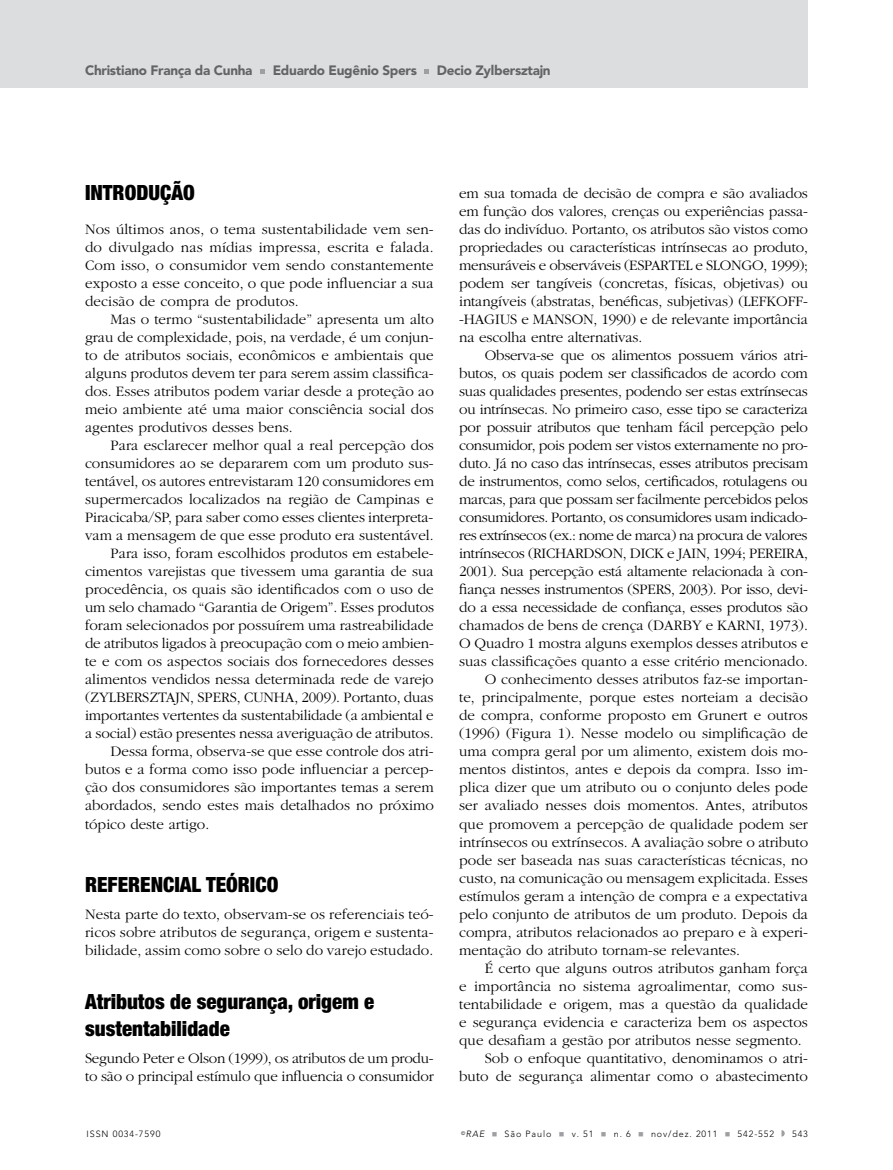
<style>
.page{position:relative;width:893px;height:1170px;background:#fff}
.page>*{position:absolute;margin:0;border:0;box-sizing:border-box;transform-origin:0 0}
.t1{font:900 condensed 21px/27px "Helvetica Neue LT Std";color:#000}
.t2{font:300 15px/18px "Garamond";color:#000;text-align:justify}
.t3{font:300 15px "Garamond";letter-spacing:-.02em;color:#000}
.t4{font:300 15px "Garamond";letter-spacing:-.025em;color:#000}
.t5{font:300 15px "Garamond";letter-spacing:-.03em;color:#000}
.t6{font:900 13.5px "Avenir LT Std";letter-spacing:-.02em;color:#636466}
.t7{font:300 9px "Avenir LT Std";letter-spacing:.1em;color:#000}
.s1{font-style:italic}
.s2{color:#9d9fa2}
</style>
<div class="page">
<div style="left:0;top:0;width:808px;height:87px;background:#dcddde"></div>
<svg style="left:260px;top:69px;width:5px;height:5px"></svg>
<svg style="left:424px;top:69px;width:5px;height:5px"></svg>
<svg style="left:781px;top:1130px;width:4px;height:6px"></svg>
<p class="t6" style="left:85px;top:62px;width:169px">Christiano França da Cunha</p>
<p class="t6" style="left:273px;top:62px;width:146px">Eduardo Eugênio Spers</p>
<p class="t6" style="left:437px;top:62px;width:115px">Decio Zylbersztajn</p>
<h1 class="t1" style="left:85px;top:179px;width:111px">INTRODUÇÃO</h1>
<p class="t2" style="left:85px;top:221px;width:350px">Nos últimos anos, o tema sustentabilidade vem sen&shy;do divulgado nas mídias impressa, escrita e falada.<br>Com isso, o consumidor vem sendo constantemente exposto a esse conceito, o que pode influenciar a sua decisão de compra de produtos.</p>
<p class="t2" style="left:85px;top:311px;width:350px;text-indent:26px">Mas o termo “sustentabilidade” apresenta um alto grau de complexidade, pois, na verdade, é um conjun&shy;to de atributos sociais, econômicos e ambientais que alguns produtos devem ter para serem assim classifica&shy;dos. Esses atributos podem variar desde a proteção ao meio ambiente até uma maior consciência social dos agentes produtivos desses bens.</p>
<p class="t2" style="left:111px;top:437px;width:325px">Para esclarecer melhor qual a real percepção dos</p>
<p class="t2" style="left:85px;top:455px;width:350px">consumidores ao se depararem com um produto sus-</p>
<p class="t2" style="left:85px;top:473px;width:350px">tentável, os autores entrevistaram 120 consumidores em</p>
<p class="t2" style="left:85px;top:491px;width:350px">supermercados localizados na região de Campinas e</p>
<p class="t2" style="left:85px;top:509px;width:350px">Piracicaba/SP, para saber como esses clientes interpreta-</p>
<p class="t2" style="left:85px;top:527px;width:350px">vam a mensagem de que esse produto era sustentável.</p>
<p class="t2" style="left:111px;top:545px;width:325px">Para isso, foram escolhidos produtos em estabele-</p>
<p class="t2" style="left:85px;top:563px;width:350px">cimentos varejistas que tivessem uma garantia de sua</p>
<p class="t2" style="left:85px;top:581px;width:350px">procedência, os quais são identificados com o uso de</p>
<p class="t2" style="left:85px;top:599px;width:350px">um selo chamado “Garantia de Origem”. Esses produtos</p>
<p class="t2" style="left:85px;top:617px;width:350px">foram selecionados por possuírem uma rastreabilidade</p>
<p class="t2" style="left:85px;top:635px;width:350px">de atributos ligados à preocupação com o meio ambien-</p>
<p class="t2" style="left:85px;top:653px;width:350px">te e com os aspectos sociais dos fornecedores desses</p>
<p class="t2" style="left:85px;top:671px;width:350px">alimentos vendidos nessa determinada rede de varejo</p>
<p class="t2" style="left:85px;top:689px;width:350px">(ZYLBERSZTAJN, SPERS, CUNHA, 2009). Portanto, duas</p>
<p class="t2" style="left:85px;top:707px;width:350px">importantes vertentes da sustentabilidade (a ambiental e</p>
<p class="t2" style="left:85px;top:725px;width:350px">a social) estão presentes nessa averiguação de atributos.</p>
<p class="t2" style="left:111px;top:743px;width:324px">Dessa forma, observa-se que esse controle dos atri-</p>
<p class="t2" style="left:85px;top:761px;width:350px">butos e a forma como isso pode influenciar a percep-</p>
<p class="t2" style="left:85px;top:779px;width:350px">ção dos consumidores são importantes temas a serem</p>
<p class="t2" style="left:85px;top:797px;width:350px">abordados, sendo estes mais detalhados no próximo</p>
<p class="t2" style="left:85px;top:815px;width:126px">tópico deste artigo.</p>
<h1 class="t1" style="left:85px;top:870px;width:195px">REFERENCIAL TEÓRICO</h1>
<p class="t2" style="left:85px;top:905px;width:350px">Nesta parte do texto, observam-se os referenciais teó&shy;ricos sobre atributos de segurança, origem e sustenta&shy;bilidade, assim como sobre o selo do varejo estudado.</p>
<h1 class="t1" style="left:85px;top:987px;width:291px">Atributos de segurança, origem e sustentabilidade</h1>
<p class="t2" style="left:85px;top:1049px;width:350px">Segundo Peter e Olson (1999), os atributos de um produ&shy;to são o principal estímulo que influencia o consumidor</p>
<p class="t2" style="left:459px;top:185px;width:350px">em sua tomada de decisão de compra e são avaliados em função dos valores, crenças ou experiências passa&shy;das do indivíduo. Portanto, os atributos são vistos como propriedades ou características intrínsecas ao produto, mensuráveis e observáveis (ESPARTEL e SLONGO, 1999); podem ser tangíveis (concretas, físicas, objetivas) ou intangíveis (abstratas, benéficas, subjetivas) (LEFKOFF--HAGIUS e MANSON, 1990) e de relevante importância na escolha entre alternativas.</p>
<p class="t3" style="left:485px;top:347px;width:325px">Observa-se que os alimentos possuem vários atri-</p>
<p class="t3" style="left:459px;top:365px;width:350px">butos, os quais podem ser classificados de acordo com</p>
<p class="t3" style="left:459px;top:383px;width:350px">suas qualidades presentes, podendo ser estas extrínsecas</p>
<p class="t3" style="left:459px;top:401px;width:350px">ou intrínsecas. No primeiro caso, esse tipo se caracteriza</p>
<p class="t3" style="left:459px;top:419px;width:350px">por possuir atributos que tenham fácil percepção pelo</p>
<p class="t3" style="left:459px;top:437px;width:350px">consumidor, pois podem ser vistos externamente no pro-</p>
<p class="t3" style="left:459px;top:455px;width:350px">duto. Já no caso das intrínsecas, esses atributos precisam</p>
<p class="t3" style="left:459px;top:473px;width:350px">de instrumentos, como selos, certificados, rotulagens ou</p>
<p class="t3" style="left:459px;top:491px;width:350px">marcas, para que possam ser facilmente percebidos pelos</p>
<p class="t4" style="left:459px;top:509px;width:350px">consumidores. Portanto, os consumidores usam indicado-</p>
<p class="t5" style="left:459px;top:527px;width:350px">res extrínsecos (ex.: nome de marca) na procura de valores</p>
<p class="t3" style="left:459px;top:545px;width:350px">intrínsecos (RICHARDSON, DICK e JAIN, 1994; PEREIRA,</p>
<p class="t3" style="left:459px;top:563px;width:350px">2001). Sua percepção está altamente relacionada à con-</p>
<p class="t3" style="left:459px;top:581px;width:350px">fiança nesses instrumentos (SPERS, 2003). Por isso, devi-</p>
<p class="t3" style="left:459px;top:599px;width:350px">do a essa necessidade de confiança, esses produtos são</p>
<p class="t2" style="left:459px;top:617px;width:350px">chamados de bens de crença (DARBY e KARNI, 1973).</p>
<p class="t2" style="left:459px;top:635px;width:350px">O Quadro 1 mostra alguns exemplos desses atributos e</p>
<p class="t2" style="left:459px;top:653px;width:350px">suas classificações quanto a esse critério mencionado.</p>
<p class="t2" style="left:485px;top:671px;width:325px">O conhecimento desses atributos faz-se importan-</p>
<p class="t2" style="left:459px;top:689px;width:350px">te, principalmente, porque estes norteiam a decisão</p>
<p class="t2" style="left:459px;top:707px;width:350px">de compra, conforme proposto em Grunert e outros</p>
<p class="t2" style="left:459px;top:725px;width:350px">(1996) (Figura 1). Nesse modelo ou simplificação de</p>
<p class="t2" style="left:459px;top:743px;width:350px">uma compra geral por um alimento, existem dois mo-</p>
<p class="t2" style="left:459px;top:761px;width:350px">mentos distintos, antes e depois da compra. Isso im-</p>
<p class="t2" style="left:459px;top:779px;width:350px">plica dizer que um atributo ou o conjunto deles pode</p>
<p class="t2" style="left:459px;top:797px;width:350px">ser avaliado nesses dois momentos. Antes, atributos</p>
<p class="t2" style="left:459px;top:815px;width:350px">que promovem a percepção de qualidade podem ser</p>
<p class="t2" style="left:459px;top:833px;width:350px">intrínsecos ou extrínsecos. A avaliação sobre o atributo</p>
<p class="t2" style="left:459px;top:851px;width:350px">pode ser baseada nas suas características técnicas, no</p>
<p class="t2" style="left:459px;top:869px;width:350px">custo, na comunicação ou mensagem explicitada. Esses</p>
<p class="t2" style="left:459px;top:887px;width:350px">estímulos geram a intenção de compra e a expectativa</p>
<p class="t2" style="left:459px;top:905px;width:350px">pelo conjunto de atributos de um produto. Depois da</p>
<p class="t2" style="left:459px;top:923px;width:350px">compra, atributos relacionados ao preparo e à experi-</p>
<p class="t2" style="left:459px;top:941px;width:282px">mentação do atributo tornam-se relevantes.</p>
<p class="t2" style="left:485px;top:959px;width:325px">É certo que alguns outros atributos ganham força</p>
<p class="t2" style="left:459px;top:977px;width:350px">e importância no sistema agroalimentar, como sus-</p>
<p class="t2" style="left:459px;top:995px;width:350px">tentabilidade e origem, mas a questão da qualidade</p>
<p class="t2" style="left:459px;top:1013px;width:350px">e segurança evidencia e caracteriza bem os aspectos</p>
<p class="t2" style="left:459px;top:1031px;width:344px">que desafiam a gestão por atributos nesse segmento.</p>
<p class="t2" style="left:485px;top:1049px;width:325px">Sob o enfoque quantitativo, denominamos o atri-</p>
<p class="t2" style="left:459px;top:1067px;width:350px">buto de segurança alimentar como o abastecimento</p>
<p class="t7" style="left:87px;top:1128px;width:75px">ISSN 0034-7590</p>
<p class="t7" style="left:461px;top:1128px;width:315px"><sup>©</sup><span class="s1">RAE</span> <span class="s2">■</span> São Paulo <span class="s2">■</span> v. 51 <span class="s2">■</span> n. 6 <span class="s2">■</span> nov/dez. 2011 <span class="s2">■</span> 542-552</p>
<p class="t7" style="left:792px;top:1128px;width:17px">543</p>
</div>
